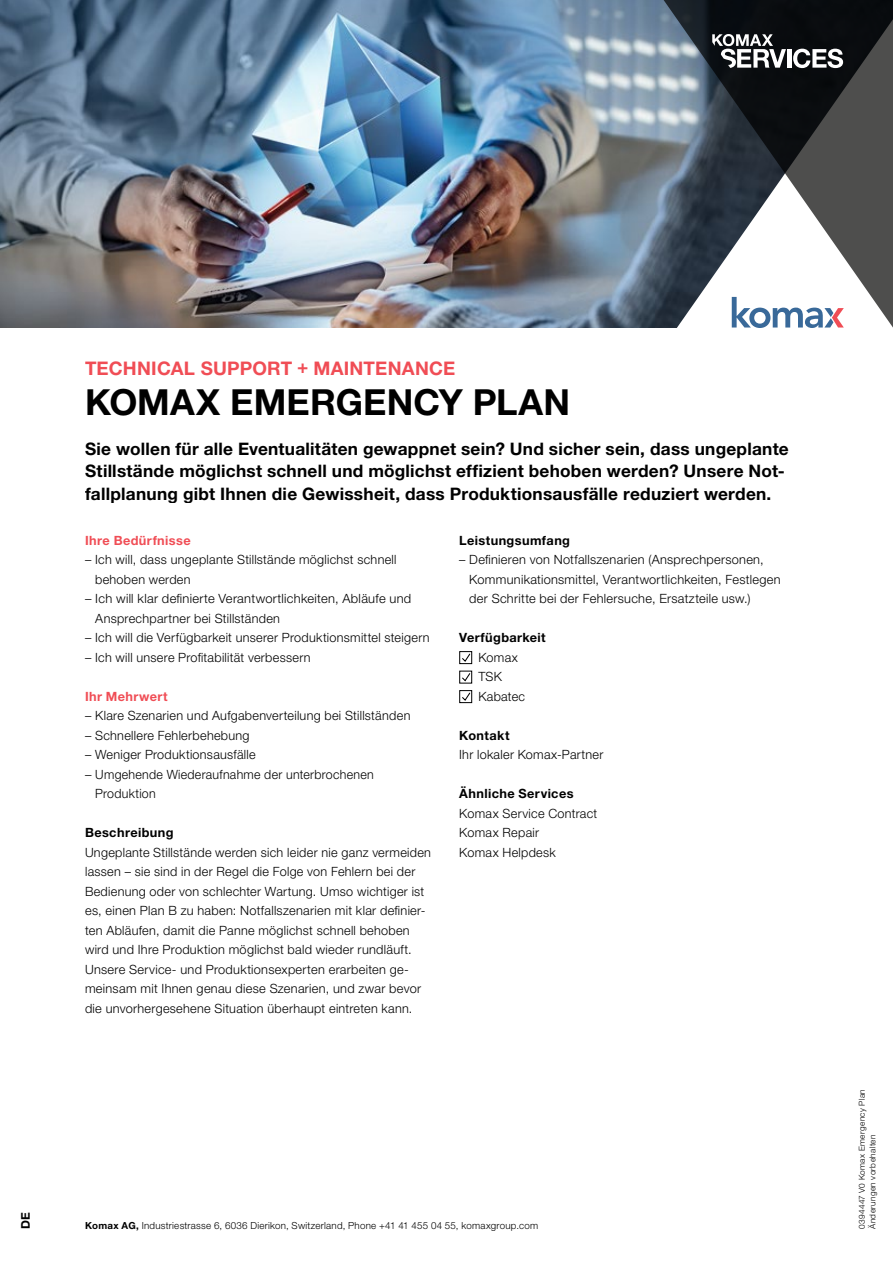
<style>
.page{position:relative;width:893px;height:1263px;background:#fff}
.page>*{position:absolute;margin:0;border:0;box-sizing:border-box;transform-origin:0 0}
.t1{font:700 36px "Helvetica Neue LT Std";letter-spacing:.005em;color:#000}
.t2{font:700 18.75px "Helvetica Neue LT Std";letter-spacing:.01em;color:#f04d55}
.t3{font:700 17.25px/22.5px "Helvetica Neue LT Std";letter-spacing:.015em;color:#000}
.t4{font:300 12.75px/19.5px "Helvetica Neue LT Std";letter-spacing:.025em;color:#000}
.t5{font:700 12.75px "Helvetica Neue LT Std";letter-spacing:.03em;color:#000}
.t6{font:700 12.75px "Helvetica Neue LT Std";letter-spacing:.03em;color:#f04d55}
.t7{font:700 12px "Helvetica Neue LT Std";color:#000}
.t8{font:300 9.75px "Helvetica Neue LT Std";letter-spacing:.025em;color:#000}
.t9{font:300 8.25px/10.5px "Helvetica Neue LT Std";letter-spacing:.045em;color:#000}
.s1{font-weight:700}
</style>
<div class="page">
<img style="left:0;top:0;width:653px;height:327px">
<svg style="left:653px;top:0;width:240px;height:328px"></svg>
<svg style="left:712px;top:34px;width:74px;height:34px"></svg>
<hr style="left:787px;top:49px;width:4px;height:19px;background:#fff">
<svg style="left:793px;top:49px;width:50px;height:19px"></svg>
<svg style="left:732px;top:297px;width:112px;height:31px"></svg>
<div style="left:459px;top:651px;width:13px;height:13px;border:1px solid #000"></div>
<svg style="left:461px;top:653px;width:10px;height:10px"></svg>
<div style="left:459px;top:671px;width:13px;height:12px;border:1px solid #000"></div>
<svg style="left:461px;top:672px;width:10px;height:10px"></svg>
<div style="left:459px;top:690px;width:13px;height:13px;border:1px solid #000"></div>
<svg style="left:461px;top:692px;width:10px;height:10px"></svg>
<h2 class="t2" style="left:85px;top:357px;width:372px">TECHNICAL SUPPORT + MAINTENANCE</h2>
<h1 class="t1" style="left:85px;top:380px;width:487px">KOMAX EMERGENCY PLAN</h1>
<p class="t3" style="left:85px;top:437px;width:705px">Sie wollen für alle Eventualitäten gewappnet sein? Und sicher sein, dass ungeplante<br>Stillstände möglichst schnell und möglichst effizient behoben werden? Unsere Not&shy;fallplanung gibt Ihnen die Gewissheit, dass Produktionsausfälle reduziert werden.</p>
<p class="t6" style="left:85px;top:532px;width:107px">Ihre Bedürfnisse</p>
<p class="t4" style="left:95px;top:550px;width:303px;text-indent:-10px">– Ich will, dass ungeplante Stillstände möglichst schnell behoben werden</p>
<p class="t4" style="left:95px;top:589px;width:317px;text-indent:-10px">– Ich will klar definierte Verantwortlichkeiten, Abläufe und<br>Ansprechpartner bei Stillständen</p>
<p class="t4" style="left:85px;top:628px;width:346px">– Ich will die Verfügbarkeit unserer Produktionsmittel steigern</p>
<p class="t4" style="left:85px;top:647px;width:227px">– Ich will unsere Profitabilität verbessern</p>
<p class="t6" style="left:85px;top:688px;width:84px">Ihr Mehrwert</p>
<p class="t4" style="left:85px;top:706px;width:327px">– Klare Szenarien und Aufgabenverteilung bei Stillständen</p>
<p class="t4" style="left:85px;top:725px;width:166px">– Schnellere Fehlerbehebung</p>
<p class="t4" style="left:85px;top:745px;width:172px">– Weniger Produktionsausfälle</p>
<p class="t4" style="left:95px;top:764px;width:280px;text-indent:-10px">– Umgehende Wiederaufnahme der unterbrochenen<br>Produktion</p>
<p class="t5" style="left:85px;top:825px;width:90px">Beschreibung</p>
<p class="t4" style="left:85px;top:842px;width:348px">Ungeplante Stillstände werden sich leider nie ganz vermeiden lassen – sie sind in der Regel die Folge von Fehlern bei der Bedienung oder von schlechter Wartung. Umso wichtiger ist es, einen Plan B zu haben: Notfallszenarien mit klar definier&shy;ten Abläufen, damit die Panne möglichst schnell behoben wird und Ihre Produktion möglichst bald wieder rundläuft.<br>Unsere Service- und Produktionsexperten erarbeiten ge&shy;meinsam mit Ihnen genau diese Szenarien, und zwar bevor die unvorhergesehene Situation überhaupt eintreten kann.</p>
<p class="t5" style="left:459px;top:532px;width:112px">Leistungsumfang</p>
<p class="t4" style="left:469px;top:550px;width:313px;text-indent:-10px">– Definieren von Notfallszenarien (Ansprechpersonen,<br>Kommunikationsmittel, Verantwortlichkeiten, Festlegen der Schritte bei der Fehlersuche, Ersatzteile usw.)</p>
<p class="t5" style="left:459px;top:630px;width:88px">Verfügbarkeit</p>
<p class="t4" style="left:478px;top:647px;width:48px">Komax<br>TSK<br>Kabatec</p>
<p class="t5" style="left:459px;top:727px;width:52px">Kontakt</p>
<p class="t4" style="left:459px;top:745px;width:146px">Ihr lokaler Komax-Partner</p>
<p class="t5" style="left:459px;top:786px;width:116px">Ähnliche Services</p>
<p class="t4" style="left:459px;top:803px;width:140px">Komax Service Contract<br>Komax Repair<br>Komax Helpdesk</p>
<p class="t7" style="left:18px;top:1229px;width:19px;rotate:-90deg">DE</p>
<p class="t8" style="left:85px;top:1219px;width:455px"><span class="s1">Komax AG,</span> Industriestrasse 6, 6036 Dierikon, Switzerland, Phone +41 41 455 04 55, komaxgroup.com</p>
<p class="t9" style="left:856px;top:1229px;width:141px;rotate:-90deg">0394447 V0 Komax Emergency Plan<br>Änderungen vorbehalten</p>
</div>
